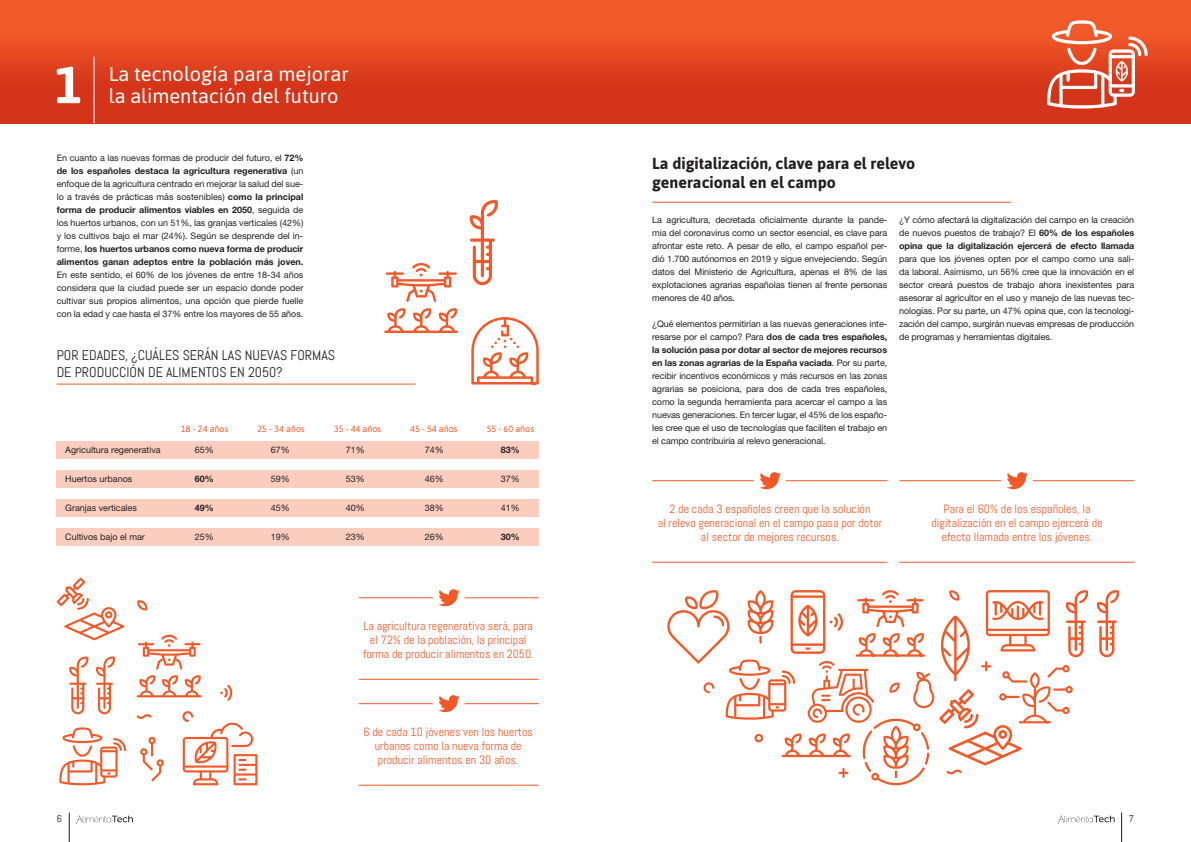
<style>
.page{position:relative;width:1191px;height:842px;background:#fff}
.page>*{position:absolute;margin:0;border:0;box-sizing:border-box;transform-origin:0 0}
.t1{font:20px/22px "Asap";color:#fff}
.t2{font:700 16px/19px "Asap";color:#231f20}
.PREGUNTA{font:14px/17px "Abel";color:#231f20}
.TXT{font:12px/14px "Abel";color:#f15929;text-align:center}
.t3{font:10px "Abel";color:#231f20}
.TXT-2{font:9px/13px "Helvetica Neue LT Std";letter-spacing:-.01em;color:#231f20;text-align:justify}
.TXT-3{font:9px "Asap";color:#f15929}
.TXT-4{font:700 9px "Helvetica Neue LT Std";color:#231f20}
.s1{font-weight:700}
</style>
<div class="page">
<svg style="left:76px;top:815px;width:57px;height:9px"></svg>
<svg style="left:1058px;top:815px;width:56px;height:9px"></svg>
<hr style="left:69px;top:812px;width:1px;height:30px;background:#231f20">
<hr style="left:1121px;top:812px;width:1px;height:30px;background:#231f20">
<div style="left:57px;top:442px;width:482px;height:17px;background:#facdbf"></div>
<div style="left:57px;top:471px;width:482px;height:17px;background:#facdbf"></div>
<div style="left:57px;top:500px;width:482px;height:17px;background:#facdbf"></div>
<div style="left:57px;top:529px;width:482px;height:17px;background:#facdbf"></div>
<svg style="left:469px;top:200px;width:29px;height:85px"></svg>
<hr style="left:57px;top:384px;width:358px;height:1px;background:#f15929">
<svg style="left:386px;top:263px;width:71px;height:39px"></svg>
<svg style="left:384px;top:308px;width:74px;height:25px"></svg>
<svg style="left:471px;top:317px;width:68px;height:67px"></svg>
<hr style="left:359px;top:597px;width:179px;height:1px;background:#f15929">
<hr style="left:359px;top:679px;width:179px;height:1px;background:#f15929">
<div style="left:433px;top:582px;width:32px;height:32px;background:#fff;border-radius:50%"></div>
<svg style="left:438px;top:589px;width:22px;height:17px"></svg>
<hr style="left:359px;top:703px;width:179px;height:1px;background:#f15929">
<hr style="left:359px;top:785px;width:179px;height:1px;background:#f15929">
<div style="left:433px;top:688px;width:32px;height:32px;background:#fff;border-radius:50%"></div>
<svg style="left:438px;top:695px;width:22px;height:17px"></svg>
<svg style="left:136px;top:714px;width:16px;height:5px"></svg>
<svg style="left:137px;top:600px;width:11px;height:10px"></svg>
<svg style="left:69px;top:656px;width:20px;height:58px"></svg>
<svg style="left:96px;top:656px;width:19px;height:58px"></svg>
<svg style="left:59px;top:727px;width:67px;height:58px"></svg>
<svg style="left:138px;top:634px;width:62px;height:35px"></svg>
<svg style="left:137px;top:675px;width:65px;height:22px"></svg>
<svg style="left:57px;top:578px;width:67px;height:62px"></svg>
<svg style="left:220px;top:685px;width:13px;height:16px"></svg>
<svg style="left:182px;top:711px;width:75px;height:74px"></svg>
<svg style="left:140px;top:737px;width:24px;height:44px"></svg>
<hr style="left:652px;top:480px;width:235px;height:1px;background:#f15929">
<hr style="left:652px;top:562px;width:235px;height:1px;background:#f15929">
<div style="left:754px;top:465px;width:32px;height:32px;background:#fff;border-radius:50%"></div>
<svg style="left:759px;top:472px;width:22px;height:17px"></svg>
<hr style="left:899px;top:480px;width:235px;height:1px;background:#f15929">
<hr style="left:899px;top:562px;width:235px;height:1px;background:#f15929">
<div style="left:1001px;top:465px;width:31px;height:32px;background:#fff;border-radius:50%"></div>
<svg style="left:1006px;top:472px;width:22px;height:17px"></svg>
<svg style="left:1096px;top:590px;width:23px;height:67px"></svg>
<svg style="left:667px;top:590px;width:421px;height:196px"></svg>
<hr style="left:652px;top:202px;width:359px;height:1px;background:#f15929">
<div style="left:0;top:0;width:1191px;height:123px;background:#f15929"></div>
<div style="left:0;top:17px;width:1191px;height:106px;background:linear-gradient(to bottom,#f35b2a,#cd2b15)"></div>
<svg style="left:1047px;top:20px;width:100px;height:89px"></svg>
<svg style="left:57px;top:67px;width:23px;height:36px"></svg>
<hr style="left:94px;top:57px;width:1px;height:66px;background:#fff">
<p class="t1" style="left:109px;top:63px;width:242px">La tecnología para mejorar la alimentación del futuro</p>
<p class="TXT-2" style="left:57px;top:151px;width:248px">En cuanto a las nuevas formas de producir del futuro, el <span class="s1">72% de los españoles destaca la agricultura regenerativa</span> (un enfoque de la agricultura centrado en mejorar la salud del sue&shy;lo a través de prácticas más sostenibles) <span class="s1">como la principal forma de producir alimentos viables en 2050</span>, seguida de los huertos urbanos, con un 51%, las granjas verticales (42%) y los cultivos bajo el mar (24%). Según se desprende del in&shy;forme, <span class="s1">los huertos urbanos como nueva forma de producir alimentos ganan adeptos entre la población más joven.<br></span>En este sentido, el 60% de los jóvenes de entre 18-34 años considera que la ciudad puede ser un espacio donde poder cultivar sus propios alimentos, una opción que pierde fuelle con la edad y cae hasta el 37% entre los mayores de 55 años.</p>
<p class="PREGUNTA" style="left:57px;top:347px;width:280px">POR EDADES, ¿CUÁLES SERÁN LAS NUEVAS FORMAS<br>DE PRODUCCIÓN DE ALIMENTOS EN 2050?</p>
<p class="TXT-3" style="left:181px;top:423px;width:49px">18 - 24 años</p>
<p class="TXT-3" style="left:257px;top:423px;width:49px">25 - 34 años</p>
<p class="TXT-3" style="left:334px;top:423px;width:49px">35 - 44 años</p>
<p class="TXT-3" style="left:410px;top:423px;width:49px">45 - 54 años</p>
<p class="TXT-3" style="left:487px;top:423px;width:49px">55 - 60 años</p>
<p class="TXT-2" style="left:65px;top:443px;width:97px">Agricultura regenerativa</p>
<p class="TXT-2" style="left:195px;top:443px;width:21px">65%</p>
<p class="TXT-2" style="left:271px;top:443px;width:21px">67%</p>
<p class="TXT-2" style="left:346px;top:443px;width:21px">71%</p>
<p class="TXT-2" style="left:425px;top:443px;width:21px">74%</p>
<p class="TXT-4" style="left:501px;top:444px;width:21px">83%</p>
<p class="TXT-2" style="left:65px;top:472px;width:69px">Huertos urbanos</p>
<p class="TXT-4" style="left:195px;top:473px;width:21px">60%</p>
<p class="TXT-2" style="left:271px;top:472px;width:21px">59%</p>
<p class="TXT-2" style="left:346px;top:472px;width:21px">53%</p>
<p class="TXT-2" style="left:425px;top:472px;width:21px">46%</p>
<p class="TXT-2" style="left:501px;top:472px;width:21px">37%</p>
<p class="TXT-2" style="left:65px;top:501px;width:73px">Granjas verticales</p>
<p class="TXT-4" style="left:195px;top:502px;width:21px">49%</p>
<p class="TXT-2" style="left:271px;top:501px;width:21px">45%</p>
<p class="TXT-2" style="left:346px;top:501px;width:21px">40%</p>
<p class="TXT-2" style="left:425px;top:501px;width:21px">38%</p>
<p class="TXT-2" style="left:501px;top:501px;width:21px">41%</p>
<p class="TXT-2" style="left:65px;top:530px;width:81px">Cultivos bajo el mar</p>
<p class="TXT-2" style="left:195px;top:530px;width:21px">25%</p>
<p class="TXT-2" style="left:271px;top:530px;width:21px">19%</p>
<p class="TXT-2" style="left:346px;top:530px;width:21px">23%</p>
<p class="TXT-2" style="left:425px;top:530px;width:21px">26%</p>
<p class="TXT-4" style="left:501px;top:531px;width:21px">30%</p>
<p class="TXT" style="left:363px;top:619px;width:172px">La agricultura regenerativa será, para el 72% de la población, la principal forma de producir alimentos en 2050.</p>
<p class="TXT" style="left:363px;top:725px;width:171px">6 de cada 10 jóvenes ven los huertos urbanos como la nueva forma de producir alimentos en 30 años.</p>
<p class="t2" style="left:652px;top:154px;width:265px">La digitalización, clave para el relevo generacional en el campo</p>
<p class="TXT-2" style="left:652px;top:213px;width:236px">La agricultura, decretada oficialmente durante la pande&shy;mia del coronavirus como un sector esencial, es clave para afrontar este reto. A pesar de ello, el campo español per&shy;dió 1.700 autónomos en 2019 y sigue envejeciendo. Según datos del Ministerio de Agricultura, apenas el 8% de las explotaciones agrarias españolas tienen al frente personas menores de 40 años.</p>
<p class="TXT-2" style="left:652px;top:317px;width:236px">¿Qué elementos permitirían a las nuevas generaciones inte&shy;resarse por el campo? Para <span class="s1">dos de cada tres españoles, la solución pasa por dotar al sector de mejores recursos en las zonas agrarias de la España vaciada</span>. Por su parte, recibir incentivos económicos y más recursos en las zonas agrarias se posiciona, para dos de cada tres españoles, como la segunda herramienta para acercar el campo a las nuevas generaciones. En tercer lugar, el 45% de los españo&shy;les cree que el uso de tecnologías que faciliten el trabajo en el campo contribuiría al relevo generacional.</p>
<p class="TXT-2" style="left:899px;top:213px;width:236px">¿Y cómo afectará la digitalización del campo en la creación de nuevos puestos de trabajo? El <span class="s1">60% de los españoles opina que la digitalización ejercerá de efecto llamada </span>para que los jóvenes opten por el campo como una sali&shy;da laboral. Asimismo, un 56% cree que la innovación en el sector creará puestos de trabajo ahora inexistentes para asesorar al agricultor en el uso y manejo de las nuevas tec&shy;nologías. Por su parte, un 47% opina que, con la tecnologi&shy;zación del campo, surgirán nuevas empresas de producción de programas y herramientas digitales.</p>
<p class="TXT" style="left:657px;top:502px;width:226px">2 de cada 3 españoles creen que la solución<br>al relevo generacional en el campo pasa por dotar al sector de mejores recursos.</p>
<p class="TXT" style="left:931px;top:502px;width:173px">Para el 60% de los españoles, la digitalización en el campo ejercerá de efecto llamada entre los jóvenes.</p>
<p class="t3" style="left:57px;top:812px;width:7px">6</p>
<p class="t3" style="left:1129px;top:812px;width:7px">7</p>
</div>
